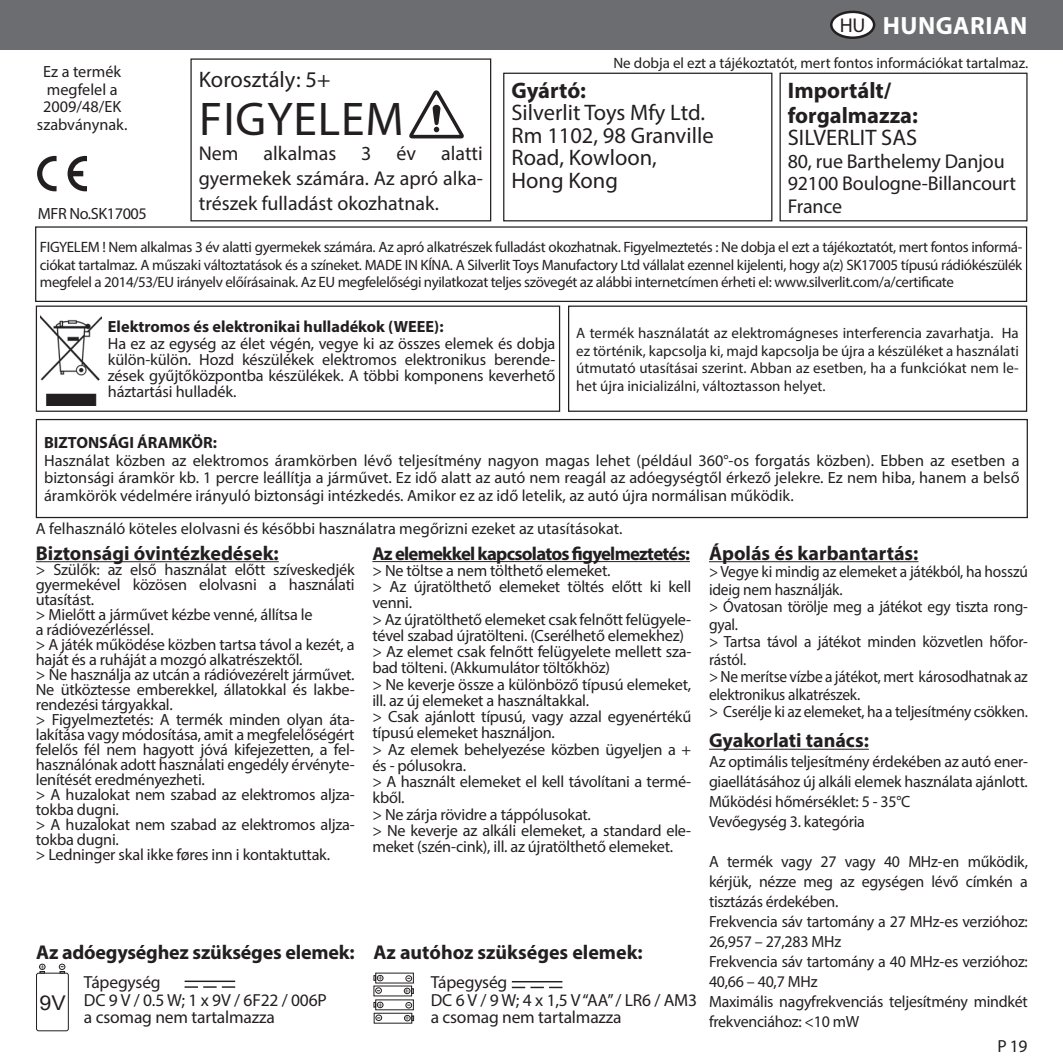
<style>
.page{position:relative;width:1063px;height:1063px;background:#fff}
.page>*{position:absolute;margin:0;border:0;box-sizing:border-box;transform-origin:0 0}
.t1{font:47.5px "Myriad Pro";color:#231f20}
.t2{font:700 25px "Myriad Pro";color:#fff}
.t3{font:22.5px/22.5px "Myriad Pro";color:#231f20}
.t4{font:700 22.5px/25px "Myriad Pro";color:#231f20}
.t5{font:20.25px "Arial";color:#231f20;scale:1.05 1}
.t6{font:20px/25px "Myriad Pro";letter-spacing:-.01em;color:#231f20;text-align:justify}
.t7{font:700 20px "Myriad Pro";color:#231f20}
.t8{font:700 18.75px "Myriad Pro";letter-spacing:-.04em;color:#231f20}
.t9{font:17.5px/17.5px "Myriad Pro";letter-spacing:-.01em;color:#231f20}
.t10{font:16.25px/16.2px "Myriad Pro";letter-spacing:-.015em;color:#231f20}
.t11{font:16.25px/17.5px "Myriad Pro";letter-spacing:-.015em;color:#231f20;scale:.95 1}
.t12{font:700 16.25px "Myriad Pro";color:#231f20}
.t13{font:15px/17.5px "Myriad Pro";color:#231f20;text-align:justify}
.t14{font:8px "Times";color:#231f20;scale:1.05 1}
.t15{font:7.75px "Times";color:#231f20;scale:1.05 1}
</style>
<div class="page">
<div style="left:0;top:0;width:1063px;height:50px;background:#6c6d70"></div>
<hr style="left:185px;top:981px;width:50px;height:1px;background:#231f20">
<svg style="left:185px;top:986px;width:50px;height:2px"></svg>
<svg style="left:39px;top:964px;width:6px;height:9px"></svg>
<svg style="left:59px;top:964px;width:6px;height:9px"></svg>
<div style="left:36px;top:973px;width:33px;height:58px;border:1px solid #231f20;border-radius:2px"></div>
<hr style="left:512px;top:981px;width:50px;height:1px;background:#231f20">
<svg style="left:512px;top:987px;width:50px;height:1px"></svg>
<div style="left:405px;top:1002px;width:7px;height:6px;border:1px solid #231f20;border-radius:50%"></div>
<svg style="left:374px;top:1002px;width:9px;height:6px"></svg>
<div style="left:375px;top:987px;width:7px;height:7px;border:1px solid #231f20;border-radius:50%"></div>
<svg style="left:404px;top:988px;width:10px;height:6px"></svg>
<div style="left:375px;top:1015px;width:7px;height:6px;border:1px solid #231f20;border-radius:50%"></div>
<div style="left:404px;top:1015px;width:7px;height:6px;border:1px solid #231f20;border-radius:50%"></div>
<div style="left:374px;top:1013px;width:38px;height:11px;border:1px solid #231f20"></div>
<div style="left:405px;top:975px;width:7px;height:7px;border:1px solid #231f20;border-radius:50%"></div>
<svg style="left:374px;top:975px;width:9px;height:6px"></svg>
<div style="left:190px;top:58px;width:301px;height:163px;border:1px solid #231f20"></div>
<svg style="left:409px;top:90px;width:55px;height:49px"></svg>
<div style="left:831px;top:12px;width:43px;height:26px;background:#fff;border-radius:50%"></div>
<div style="left:830px;top:11px;width:45px;height:28px;border:2px solid #231f20;border-radius:50%"></div>
<svg style="left:37px;top:156px;width:20px;height:35px"></svg>
<svg style="left:68px;top:156px;width:19px;height:35px"></svg>
<div style="left:503px;top:73px;width:269px;height:148px;border:1px solid #231f20"></div>
<div style="left:780px;top:73px;width:248px;height:148px;border:1px solid #231f20"></div>
<hr style="left:36px;top:561px;width:243px;height:1px;background:#231f20">
<hr style="left:372px;top:561px;width:318px;height:1px;background:#231f20">
<hr style="left:709px;top:561px;width:209px;height:1px;background:#231f20">
<hr style="left:709px;top:749px;width:160px;height:1px;background:#231f20">
<div style="left:36px;top:306px;width:524px;height:106px;border:1px solid #231f20"></div>
<div style="left:36px;top:419px;width:992px;height:99px;border:1px solid #231f20"></div>
<img style="left:41px;top:316px;width:61px;height:89px">
<div style="left:568px;top:306px;width:459px;height:106px;border:1px solid #231f20"></div>
<div style="left:35px;top:226px;width:992px;height:76px;border:1px solid #231f20"></div>
<p class="t10" style="left:37px;top:63px;width:92px;line-height:17.5px;text-align:center">Ez a termék megfelel a<br>2009/48/EK szabványnak.</p>
<p class="t10" style="left:38px;top:206px;width:110px">MFR No.SK17005</p>
<h3 class="t3" style="left:199px;top:68px;width:133px">Korosztály: 5+</h3>
<h1 class="t1" style="left:199px;top:89px;width:50px">Figyelem</h1>
<p class="t6" style="left:199px;top:140px;width:286px">Nem alkalmas 3 év alatti gyermekek számára. Az apró alka&shy;trészek fulladást okozhatnak.</p>
<p class="t6" style="left:840px;top:13px;width:27px">HU</p>
<h2 class="t2" style="left:883px;top:9px;width:35px">Hungarian</h2>
<p class="t13" style="left:613px;top:54px;width:416px">Ne dobja el ezt a tájékoztatót, mert fontos információkat tartalmaz.</p>
<h3 class="t4" style="left:511px;top:77px;width:76px">Gyártó:</h3>
<h3 class="t3" style="left:511px;top:101px;width:204px">Silverlit Toys Mfy Ltd.<br>Rm 1102, 98 Granville<br>Road, Kowloon,<br>Hong Kong</h3>
<h3 class="t4" style="left:788px;top:77px;width:132px">Importált/ forgalmazza:</h3>
<h3 class="t3" style="left:788px;top:126px;width:131px">SILVERLIT SAS</h3>
<p class="t6" style="left:788px;top:150px;width:230px;line-height:22.5px">80, rue Barthelemy Danjou<br>92100 Boulogne-Billancourt</p>
<p class="t6" style="left:788px;top:193px;width:56px">France</p>
<p class="t13" style="left:40px;top:238px;width:984px">FIGYELEM ! Nem alkalmas 3 év alatti gyermekek számára. Az apró alkatrészek fulladást okozhatnak. Figyelmeztetés : Ne dobja el ezt a tájékoztatót, mert fontos informá&shy;ciókat tartalmaz. A műszaki változtatások és a színeket. MADE IN KÍNA. A Silverlit Toys Manufactory Ltd vállalat ezennel kijelenti, hogy a(z) SK17005 típusú rádiókészülék megfelel a 2014/53/EU irányelv előírásainak. Az EU megfelelőségi nyilatkozat teljes szövegét az alábbi internetcímen érheti el: www.silverlit.com/a/certificate</p>
<p class="t12" style="left:108px;top:316px;width:337px">Elektromos és elektronikai hulladékok (WEEE):</p>
<p class="t10" style="left:108px;top:335px;width:449px;text-align:justify">Ha ez az egység az élet végén, vegye ki az összes elemek és dobja külön-külön. Hozd készülékek elektromos elektronikus berende&shy;zések gyűjtőközpontba készülékek. A többi komponens keverhető háztartási hulladék.</p>
<p class="t12" style="left:44px;top:432px;width:174px">BIZTONSÁGI ÁRAMKÖR:</p>
<p class="t10" style="left:44px;top:451px;width:977px;line-height:17.5px;text-align:justify">Használat közben az elektromos áramkörben lévő teljesítmény nagyon magas lehet (például 360°-os forgatás közben). Ebben az esetben a biztonsági áramkör kb. 1 percre leállítja a járművet. Ez idő alatt az autó nem reagál az adóegységtől érkező jelekre. Ez nem hiba, hanem a belső áramkörök védelmére irányuló biztonsági intézkedés. Amikor ez az idő letelik, az autó újra normálisan működik.</p>
<p class="t10" style="left:36px;top:520px;width:588px">A felhasználó köteles elolvasni és későbbi használatra megőrizni ezeket az utasításokat.</p>
<p class="t13" style="left:576px;top:324px;width:444px">A termék használatát az elektromágneses interferencia zavarhatja. Ha ez történik, kapcsolja ki, majd kapcsolja be újra a készüléket a használati útmutató utasításai szerint. Abban az esetben, ha a funkciókat nem le&shy;het újra inicializálni, változtasson helyet.</p>
<p class="t7" style="left:36px;top:540px;width:245px">Biztonsági óvintézkedések:</p>
<p class="t10" style="left:36px;top:562px;width:320px;line-height:15px">&gt; Szülők: az első használat előtt szíveskedjék gyermekével közösen elolvasni a használati utasítást.<br>&gt; Mielőtt a járművet kézbe venné, állítsa le<br>a rádióvezérléssel.<br>&gt; A játék működése közben tartsa távol a kezét, a haját és a ruháját a mozgó alkatrészektől.<br>&gt; Ne használja az utcán a rádióvezérelt járművet.<br>Ne ütköztesse emberekkel, állatokkal és lakbe&shy;rendezési tárgyakkal.<br>&gt; Figyelmeztetés: A termék minden olyan áta&shy;lakítása vagy módosítása, amit a megfelelőségért felelős fél nem hagyott jóvá kifejezetten, a fel&shy;használónak adott használati engedély érvényte&shy;lenítését eredményezheti.<br>&gt; A huzalokat nem szabad az elektromos aljza&shy;tokba dugni.<br>&gt; A huzalokat nem szabad az elektromos aljza&shy;tokba dugni.<br>&gt; Ledninger skal ikke føres inn i kontaktuttak.</p>
<p class="t8" style="left:372px;top:541px;width:319px">Az elemekkel kapcsolatos figyelmeztetés:</p>
<p class="t10" style="left:372px;top:562px;width:320px">&gt; Ne töltse a nem tölthető elemeket.<br>&gt; Az újratölthető elemeket töltés előtt ki kell venni.<br>&gt; Az újratölthető elemeket csak felnőtt felügyele&shy;tével szabad újratölteni. (Cserélhető elemekhez) &gt; Az elemet csak felnőtt felügyelete mellett sza&shy;bad tölteni. (Akkumulátor töltőkhöz)<br>&gt; Ne keverje össze a különböző típusú elemeket, ill. az új elemeket a használtakkal.<br>&gt; Csak ajánlott típusú, vagy azzal egyenértékű típusú elemeket használjon.<br>&gt; Az elemek behelyezése közben ügyeljen a + és - pólusokra.<br>&gt; A használt elemeket el kell távolítani a termé&shy;kből.<br>&gt; Ne zárja rövidre a táppólusokat.<br>&gt; Ne keverje az alkáli elemeket, a standard ele&shy;meket (szén-cink), ill. az újratölthető elemeket.</p>
<p class="t7" style="left:36px;top:940px;width:608px">Az adóegységhez szükséges elemek: Az autóhoz szükséges elemek:</p>
<p class="t9" style="left:84px;top:974px;width:244px">Tápegység<br>DC 9 V / 0.5 W; 1 x 9V / 6F22 / 006P a csomag nem tartalmazza</p>
<p class="t15" style="left:45px;top:972px;width:6px;rotate:-180deg">+</p>
<p class="t5" style="left:40px;top:989px;width:27px">9V</p>
<p class="t14" style="left:383px;top:983px;width:6px;rotate:-180deg">+</p>
<p class="t9" style="left:431px;top:974px;width:268px">Tápegység<br>DC 6 V / 9 W; 4 x 1,5 V “AA” / LR6 / AM3 a csomag nem tartalmazza</p>
<p class="t14" style="left:405px;top:986px;width:6px">+</p>
<p class="t14" style="left:405px;top:1013px;width:6px">+</p>
<p class="t14" style="left:383px;top:1010px;width:6px;rotate:-180deg">+</p>
<p class="t7" style="left:709px;top:540px;width:211px">Ápolás és karbantartás:</p>
<p class="t11" style="left:709px;top:563px;width:337px">&gt; Vegye ki mindig az elemeket a játékból, ha hosszú ideig nem használják.<br>&gt; Óvatosan törölje meg a játékot egy tiszta rong&shy;gyal.<br>&gt; Tartsa távol a játékot minden közvetlen hőfor&shy;rástól.<br>&gt; Ne merítse vízbe a játékot, mert károsodhatnak az elektronikus alkatrészek.<br>&gt; Cserélje ki az elemeket, ha a teljesítmény csökken.</p>
<p class="t7" style="left:709px;top:727px;width:161px">Gyakorlati tanács:</p>
<p class="t10" style="left:709px;top:752px;width:320px;line-height:20px">Az optimális teljesítmény érdekében az autó ener&shy;giaellátásához új alkáli elemek használata ajánlott.<br>Működési hőmérséklet: 5 - 35°C<br>Vevőegység 3. kategória</p>
<p class="t10" style="left:709px;top:852px;width:320px;line-height:20px">A termék vagy 27 vagy 40 MHz-en működik, kérjük, nézze meg az egységen lévő címkén a tisztázás érdekében.<br>Frekvencia sáv tartomány a 27 MHz-es verzióhoz:<br>26,957 – 27,283 MHz<br>Frekvencia sáv tartomány a 40 MHz-es verzióhoz:<br>40,66 – 40,7 MHz<br>Maximális nagyfrekvenciás teljesítmény mindkét frekvenciához: &lt;10 mW</p>
<p class="t9" style="left:998px;top:1037px;width:31px">P 19</p>
</div>
